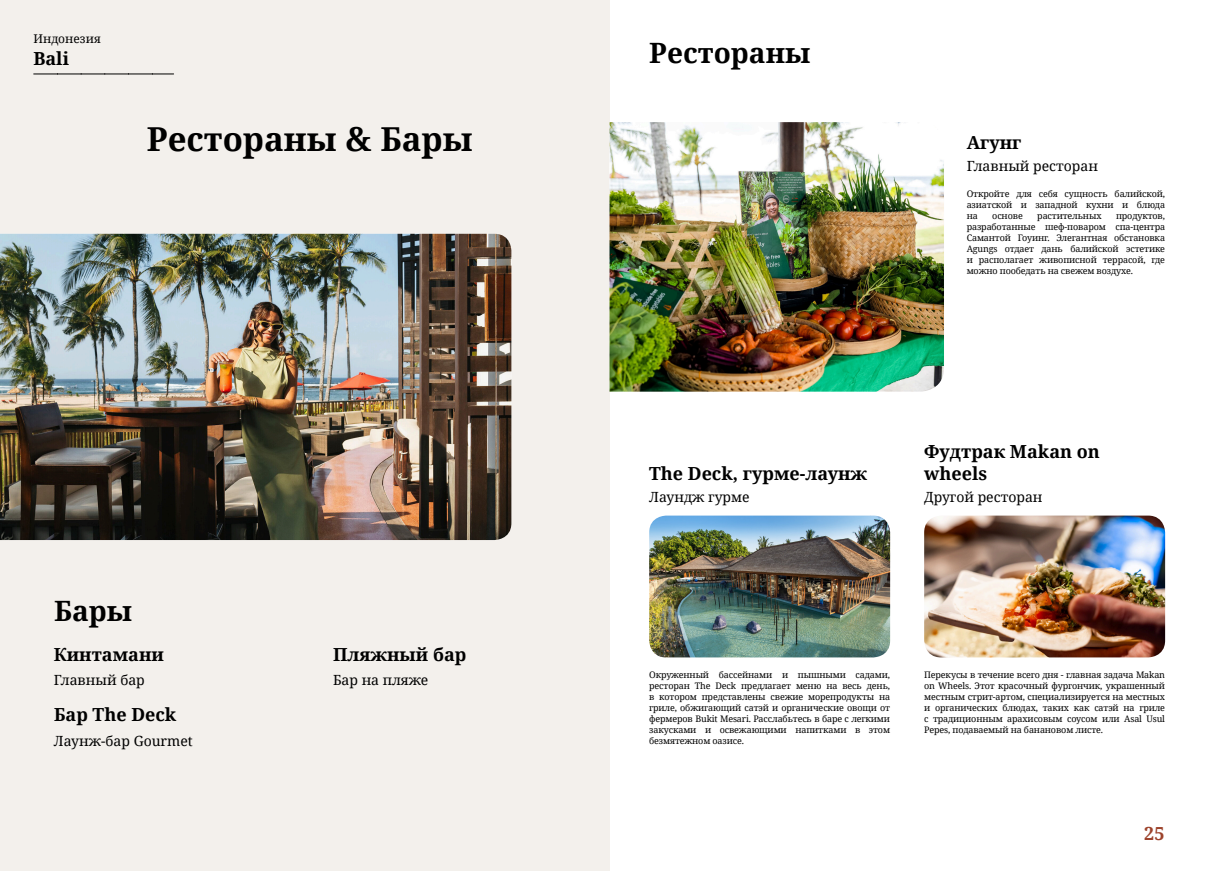
<style>
.page{position:relative;width:1219px;height:871px;background:#fff}
.page>*{position:absolute;margin:0;border:0;box-sizing:border-box;transform-origin:0 0}
.t1{font:700 33px "Noto Serif";color:#000}
.t2{font:700 28px "Noto Serif";color:#000}
.t3{font:700 18px/22px "Noto Serif";color:#000}
.t4{font:700 18px "Noto Serif";color:#9d432c}
.t5{font:14px "Noto Serif";color:#000}
.t6{font:12px "Noto Serif";color:#000}
.t7{font:9px/11px "Noto Serif";letter-spacing:-.015em;color:#000;text-align:justify}
</style>
<div class="page">
<div style="left:0;top:0;width:609px;height:870px;background:#f3f0ec"></div>
<img style="left:0;top:234px;width:511px;height:306px">
<img style="left:924px;top:515px;width:241px;height:142px">
<img style="left:649px;top:515px;width:241px;height:142px">
<img style="left:609px;top:122px;width:335px;height:269px">
<svg style="left:34px;top:74px;width:140px;height:1px"></svg>
<h3 class="t6" style="left:33px;top:30px;width:69px">Индонезия</h3>
<h3 class="t3" style="left:33px;top:47px;width:37px">Bali</h3>
<h1 class="t1" style="left:147px;top:116px;width:327px">Рестораны &amp; Бары</h1>
<h2 class="t2" style="left:54px;top:591px;width:80px">Бары</h2>
<h3 class="t3" style="left:54px;top:642px;width:112px">Кинтамани</h3>
<h3 class="t5" style="left:54px;top:670px;width:93px">Главный бар</h3>
<h3 class="t3" style="left:54px;top:703px;width:124px">Бар The Deck</h3>
<h3 class="t5" style="left:54px;top:730px;width:141px">Лаунж-бар Gourmet</h3>
<h3 class="t3" style="left:333px;top:642px;width:135px">Пляжный бар</h3>
<h3 class="t5" style="left:333px;top:670px;width:97px">Бар на пляже</h3>
<h2 class="t2" style="left:649px;top:33px;width:163px">Рестораны</h2>
<h3 class="t3" style="left:967px;top:131px;width:56px">Агунг</h3>
<h3 class="t5" style="left:967px;top:156px;width:133px">Главный ресторан</h3>
<p class="t7" style="left:967px;top:188px;width:200px">Откройте для себя сущность балийской, азиатской и западной кухни и блюда на</p>
<p class="t7" style="left:967px;top:210px;width:200px;text-indent:149px">продуктов, разработанные шеф-поваром спа-центра Самантой Гоуинг. Элегантная обстановка Agungs отдает дань балийской эстетике и располагает живописной террасой, где можно пообедать на свежем воздухе.</p>
<p class="t7" style="left:992px;top:210px;width:32px">основе</p>
<p class="t7" style="left:1037px;top:210px;width:66px">растительных</p>
<h3 class="t3" style="left:649px;top:462px;width:220px">The Deck, гурме-лаунж</h3>
<h3 class="t5" style="left:649px;top:487px;width:102px">Лаундж гурме</h3>
<h3 class="t3" style="left:924px;top:440px;width:177px">Фудтрак Makan on wheels</h3>
<h3 class="t5" style="left:924px;top:487px;width:120px">Другой ресторан</h3>
<p class="t7" style="left:649px;top:668px;width:242px">Окруженный бассейнами и пышными садами, ресторан The Deck предлагает меню на весь день, в котором представлены свежие морепродукты на гриле, обжигающий сатэй и органические овощи от фермеров Bukit Mesari. Расслабьтесь в баре с легкими закусками и освежающими напитками в этом безмятежном оазисе.</p>
<p class="t7" style="left:924px;top:668px;width:242px">Перекусы в течение всего дня - главная задача Makan on Wheels. Этот красочный фургончик, украшенный местным стрит-артом, специализируется на местных и органических блюдах, таких как сатэй на гриле с традиционным арахисовым соусом или Asal Usul Pepes, подаваемый на банановом листе.</p>
<h3 class="t4" style="left:1144px;top:820px;width:22px">25</h3>
</div>
